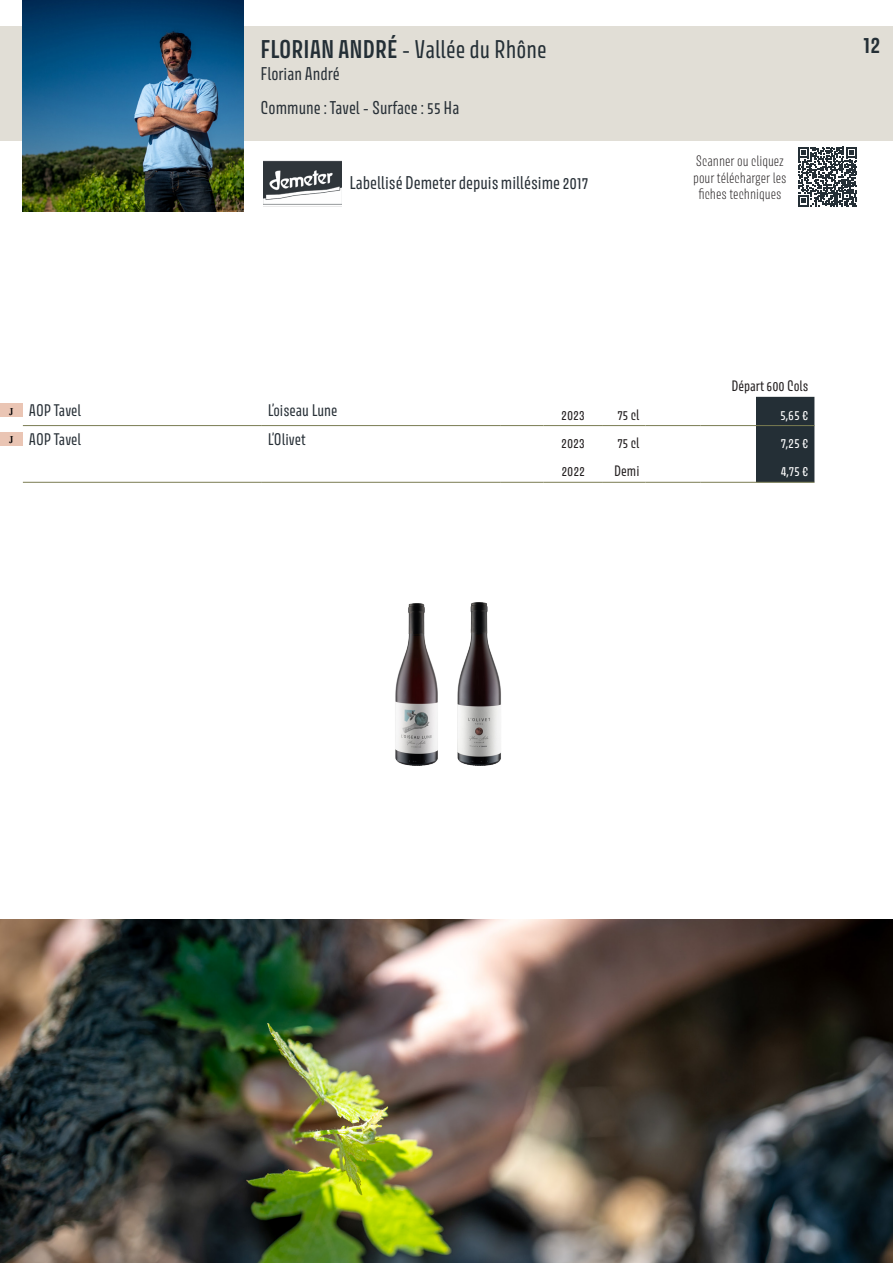
<style>
.page{position:relative;width:893px;height:1263px;background:#fff}
.page>*{position:absolute;margin:0;border:0;box-sizing:border-box;transform-origin:0 0}
.t1{font:22.95px "Avory I Latn";color:#242f36}
.t2{font:600 22.95px "Avory I Latn";color:#242f36}
.t3{font:16.5px "Avory I Latn";color:#272f36}
.t4{font:15px "Avory I Latn";color:#272f36}
.t5{font:13.5px/16.2px "Avory I Latn El";color:#231f20;text-align:center}
.t6{font:13.5px "Avory I Latn";color:#231f20}
.t7{font:13.5px "Avory I Latn";color:#fff}
.t8{font:9px "Westsac";color:#000001}
.s1{font-weight:600}
</style>
<div class="page">
<div style="left:0;top:26px;width:893px;height:115px;background:#e1ded6"></div>
<img style="left:23px;top:0;width:220px;height:211px">
<img style="left:264px;top:160px;width:77px;height:47px">
<div style="left:756px;top:397px;width:58px;height:85px;background:#242f36"></div>
<hr style="left:501px;top:425px;width:42px;height:1px;background:#7a7c52">
<hr style="left:543px;top:425px;width:60px;height:1px;background:#7a7c52">
<hr style="left:603px;top:425px;width:42px;height:1px;background:#7a7c52">
<hr style="left:645px;top:425px;width:56px;height:1px;background:#7a7c52">
<hr style="left:701px;top:425px;width:55px;height:1px;background:#7a7c52">
<hr style="left:756px;top:425px;width:58px;height:1px;background:#7a7c52">
<hr style="left:23px;top:425px;width:239px;height:1px;background:#7a7c52">
<hr style="left:262px;top:425px;width:239px;height:1px;background:#7a7c52">
<hr style="left:23px;top:482px;width:239px;height:1px;background:#7a7c52">
<hr style="left:262px;top:482px;width:239px;height:1px;background:#7a7c52">
<hr style="left:501px;top:482px;width:42px;height:1px;background:#7a7c52">
<hr style="left:543px;top:482px;width:60px;height:1px;background:#7a7c52">
<hr style="left:603px;top:482px;width:42px;height:1px;background:#7a7c52">
<hr style="left:645px;top:482px;width:56px;height:1px;background:#7a7c52">
<hr style="left:701px;top:482px;width:55px;height:1px;background:#7a7c52">
<hr style="left:756px;top:482px;width:58px;height:1px;background:#7a7c52">
<div style="left:0;top:404px;width:23px;height:13px;background:#eac5b4"></div>
<div style="left:0;top:432px;width:23px;height:14px;background:#eac5b4"></div>
<img style="left:0;top:919px;width:893px;height:344px">
<img style="left:395px;top:604px;width:43px;height:161px">
<img style="left:457px;top:602px;width:44px;height:163px">
<svg style="left:798px;top:147px;width:59px;height:59px"></svg>
<p class="t1" style="left:261px;top:35px;width:288px"><span class="s1">FLORIAN ANDRÉ</span> - Vallée du Rhône</p>
<p class="t3" style="left:261px;top:64px;width:81px">Florian André</p>
<p class="t3" style="left:261px;top:97px;width:200px">Commune : Tavel - Surface : 55 Ha</p>
<p class="t3" style="left:349px;top:173px;width:240px">Labellisé Demeter depuis millésime 2017</p>
<p class="t5" style="left:693px;top:153px;width:95px">Scanner ou cliquez pour télécharger les fiches techniques</p>
<p class="t2" style="left:863px;top:30px;width:19px">12</p>
<p class="t8" style="left:9px;top:406px;width:6px">J</p>
<p class="t8" style="left:9px;top:435px;width:6px">J</p>
<p class="t6" style="left:731px;top:377px;width:79px">Départ 600 Cols</p>
<p class="t4" style="left:29px;top:401px;width:54px">AOP Tavel</p>
<p class="t4" style="left:268px;top:401px;width:71px">L’oiseau Lune</p>
<p class="t6" style="left:561px;top:406px;width:25px">2023</p>
<p class="t6" style="left:617px;top:406px;width:24px">75 cl</p>
<p class="t7" style="left:780px;top:406px;width:30px">5,65 €</p>
<p class="t4" style="left:29px;top:430px;width:54px">AOP Tavel</p>
<p class="t4" style="left:268px;top:430px;width:39px">L’Olivet</p>
<p class="t6" style="left:561px;top:434px;width:25px">2023</p>
<p class="t6" style="left:617px;top:434px;width:24px">75 cl</p>
<p class="t7" style="left:781px;top:434px;width:29px">7,25 €</p>
<p class="t6" style="left:561px;top:463px;width:25px">2022</p>
<p class="t6" style="left:614px;top:463px;width:27px">Demi</p>
<p class="t7" style="left:781px;top:463px;width:29px">4,75 €</p>
</div>
